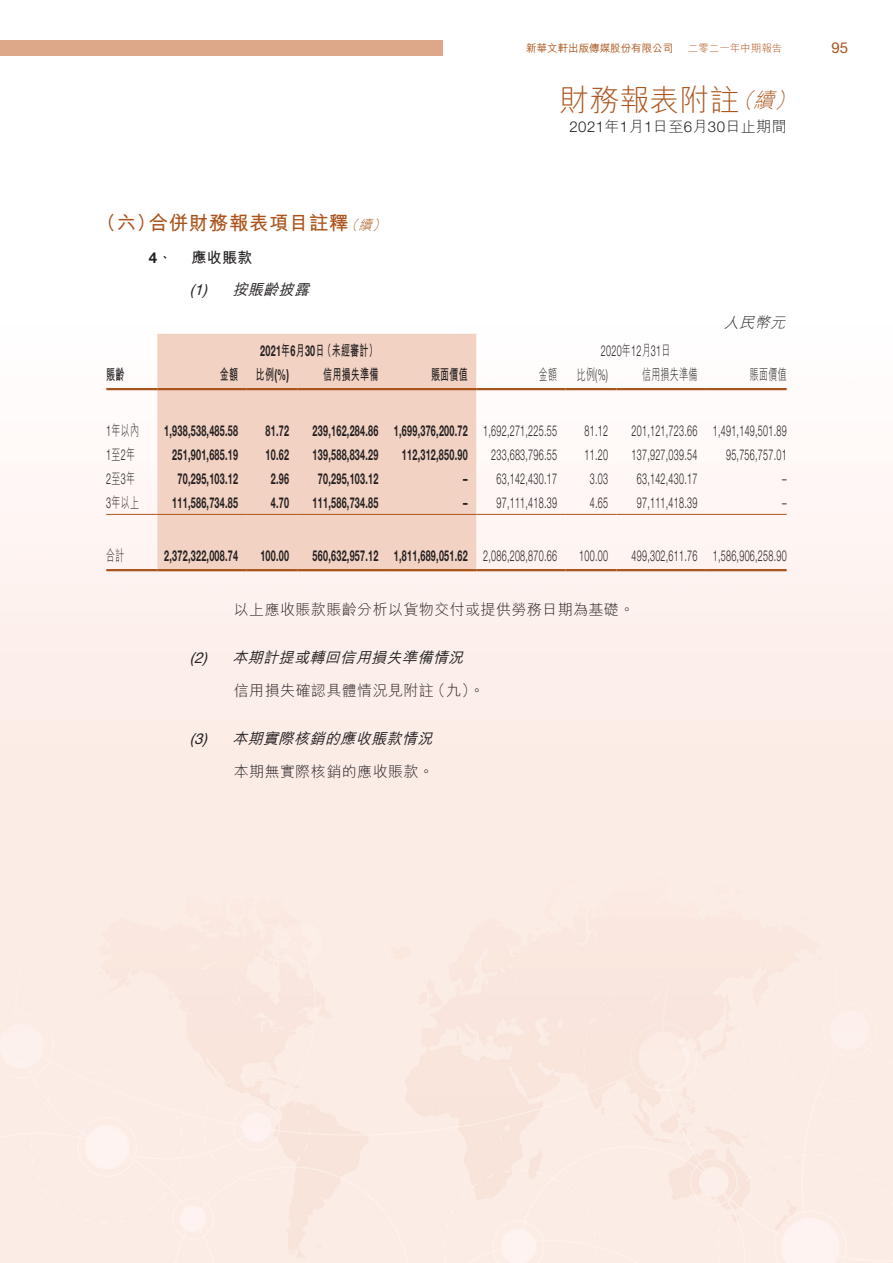
<style>
.page{position:relative;width:893px;height:1263px;background:#fff}
.page>*{position:absolute;margin:0;border:0;box-sizing:border-box;transform-origin:0 0}
.t1{font:300 30px "M Hei HK";color:#aa541c}
.t2{font:700 19.5px "M Hei HK";letter-spacing:.03em;color:#aa541c}
.t3{font:700 15px "Helvetica Neue LT Std";letter-spacing:.03em;color:#231f20;scale:.6 1}
.t4{font:300 15px "Helvetica Neue LT Std";letter-spacing:.03em;color:#231f20;scale:.6 1}
.t5{font:300 15px/32.5px "M Hei HK";letter-spacing:.03em;color:#231f20}
.t6{font:italic 500 15px/32.5px "M Hei HK";color:#231f20}
.t7{font:700 15px "M Hei HK";letter-spacing:.03em;color:#231f20;scale:.6 1}
.t8{font:300 15px "M Hei HK";letter-spacing:.03em;color:#231f20;scale:.6 1}
.t9{font:300 15px "Helvetica Neue LT Std";letter-spacing:.03em;color:#231f20}
.t10{font:italic 300 15px "M Hei HK";color:#231f20}
.t11{font:15px "Helvetica Neue LT Std";color:#aa541c}
.t12{font:700 15px "Helvetica Neue LT Std";letter-spacing:.03em;color:#231f20}
.t13{font:500 10.5px "M Hei HK";color:#aa541c}
.t14{font:300 10.5px "M Hei HK";color:#aa541c}
.s1{font-style:italic;font-size:21px}
.s2{font-weight:300;font-style:italic;font-size:13.5px}
.s3{font-family:"M Hei HK"}
.s4{font-weight:700;font-style:normal}
.s5{font-family:"Helvetica Neue LT Std";font-weight:400}
.s6{font-family:"Helvetica Neue LT Std"}
.s7{font-weight:300}
.s8{font-weight:700}
.s9{font-family:"Helvetica Neue LT Std";font-weight:400;font-style:italic}
.s10{font-weight:500;font-style:italic}
.s11{font-weight:300;font-style:normal}
</style>
<div class="page">
<div style="left:0;top:40px;width:442px;height:16px;background:#dda789"></div>
<div style="left:157px;top:334px;width:319px;height:235px;background:#f2d2c3"></div>
<hr style="left:106px;top:388px;width:51px;height:2px;background:#aa541c">
<hr style="left:157px;top:388px;width:90px;height:2px;background:#aa541c">
<hr style="left:247px;top:388px;width:51px;height:2px;background:#aa541c">
<hr style="left:298px;top:388px;width:89px;height:2px;background:#aa541c">
<hr style="left:387px;top:388px;width:89px;height:2px;background:#aa541c">
<hr style="left:476px;top:388px;width:90px;height:2px;background:#aa541c">
<hr style="left:566px;top:388px;width:51px;height:2px;background:#aa541c">
<hr style="left:617px;top:388px;width:89px;height:2px;background:#aa541c">
<hr style="left:706px;top:388px;width:81px;height:2px;background:#aa541c">
<hr style="left:106px;top:514px;width:51px;height:1px;background:#aa541c">
<hr style="left:157px;top:514px;width:90px;height:1px;background:#aa541c">
<hr style="left:247px;top:514px;width:51px;height:1px;background:#aa541c">
<hr style="left:298px;top:514px;width:89px;height:1px;background:#aa541c">
<hr style="left:387px;top:514px;width:89px;height:1px;background:#aa541c">
<hr style="left:476px;top:514px;width:90px;height:1px;background:#aa541c">
<hr style="left:566px;top:514px;width:51px;height:1px;background:#aa541c">
<hr style="left:617px;top:514px;width:89px;height:1px;background:#aa541c">
<hr style="left:706px;top:514px;width:81px;height:1px;background:#aa541c">
<hr style="left:106px;top:569px;width:51px;height:2px;background:#aa541c">
<hr style="left:157px;top:569px;width:90px;height:2px;background:#aa541c">
<hr style="left:247px;top:569px;width:51px;height:2px;background:#aa541c">
<hr style="left:298px;top:569px;width:89px;height:2px;background:#aa541c">
<hr style="left:387px;top:569px;width:89px;height:2px;background:#aa541c">
<hr style="left:476px;top:569px;width:90px;height:2px;background:#aa541c">
<hr style="left:566px;top:569px;width:51px;height:2px;background:#aa541c">
<hr style="left:617px;top:569px;width:89px;height:2px;background:#aa541c">
<hr style="left:706px;top:569px;width:81px;height:2px;background:#aa541c">
<p class="t13" style="left:526px;top:40px;width:148px">新華文軒出版傳媒股份有限公司</p>
<p class="t14" style="left:688px;top:43px;width:96px">二零二一年中期報告</p>
<p class="t11" style="left:831px;top:39px;width:18px">95</p>
<h1 class="t1" style="left:559px;top:85px;width:243px">財務報表附註<span class="s1">（續）</span></h1>
<h2 class="t2" style="left:97px;top:209px;width:294px">（六）合併財務報表項目註釋<span class="s2">（續）</span></h2>
<p class="t12" style="left:149px;top:248px;width:25px">4<span class="s3">、</span></p>
<p class="t6" style="left:190px;top:239px;width:126px"><span class="s4">應收賬款<br></span><span class="s5">(1)</span> 按賬齡披露</p>
<p class="t9" style="left:569px;top:117px;width:219px">2021<span class="s3">年</span>1<span class="s3">月</span>1<span class="s3">日至</span>6<span class="s3">月</span>30<span class="s3">日止期間</span></p>
<p class="t10" style="left:724px;top:314px;width:67px">人民幣元</p>
<p class="t7" style="left:106px;top:363px;width:32px">賬齡</p>
<p class="t7" style="left:260px;top:339px;width:197px"><span class="s6">2021</span>年<span class="s6">6</span>月<span class="s6">30</span>日（未經審計）</p>
<p class="t4" style="left:601px;top:341px;width:117px">2020<span class="s3">年</span>12<span class="s3">月</span>31<span class="s3">日</span></p>
<p class="t7" style="left:220px;top:363px;width:117px">金額 比例<span class="s6">(%)</span></p>
<p class="t7" style="left:323px;top:363px;width:94px">信用損失準備</p>
<p class="t7" style="left:431px;top:363px;width:63px">賬面價值</p>
<p class="t8" style="left:539px;top:367px;width:32px">金額</p>
<p class="t4" style="left:577px;top:365px;width:54px"><span class="s3">比例</span>(%)</p>
<p class="t8" style="left:642px;top:367px;width:94px">信用損失準備</p>
<p class="t8" style="left:750px;top:367px;width:63px">賬面價值</p>
<p class="t8" style="left:106px;top:423px;width:56px"><span class="s6">1</span>年以內</p>
<p class="t3" style="left:164px;top:422px;width:125px">1,938,538,485.58</p>
<p class="t3" style="left:266px;top:422px;width:41px">81.72</p>
<p class="t3" style="left:313px;top:422px;width:409px">239,162,284.86 1,699,376,200.72 <span class="s7">1,692,271,225.55</span></p>
<p class="t4" style="left:585px;top:422px;width:41px">81.12</p>
<p class="t4" style="left:632px;top:422px;width:260px">201,121,723.66 1,491,149,501.89</p>
<p class="t4" style="left:106px;top:446px;width:49px">1<span class="s3">至</span>2<span class="s3">年</span></p>
<p class="t3" style="left:172px;top:446px;width:111px">251,901,685.19</p>
<p class="t3" style="left:266px;top:446px;width:41px">10.62</p>
<p class="t3" style="left:313px;top:446px;width:111px">139,588,834.29</p>
<p class="t3" style="left:402px;top:446px;width:111px">112,312,850.90</p>
<p class="t4" style="left:491px;top:446px;width:111px">233,683,796.55</p>
<p class="t4" style="left:585px;top:446px;width:41px">11.20</p>
<p class="t4" style="left:632px;top:446px;width:111px">137,927,039.54</p>
<p class="t4" style="left:726px;top:446px;width:102px">95,756,757.01</p>
<p class="t4" style="left:106px;top:470px;width:49px">2<span class="s3">至</span>3<span class="s3">年</span></p>
<p class="t3" style="left:178px;top:470px;width:102px">70,295,103.12</p>
<p class="t3" style="left:271px;top:470px;width:32px">2.96</p>
<p class="t3" style="left:318px;top:470px;width:102px">70,295,103.12</p>
<p class="t4" style="left:463px;top:470px;width:158px"><span class="s8">–</span> 63,142,430.17</p>
<p class="t4" style="left:590px;top:470px;width:32px">3.03</p>
<p class="t4" style="left:637px;top:470px;width:102px">63,142,430.17</p>
<p class="t4" style="left:782px;top:470px;width:9px">–</p>
<p class="t8" style="left:106px;top:495px;width:56px"><span class="s6">3</span>年以上</p>
<p class="t3" style="left:172px;top:494px;width:111px">111,586,734.85</p>
<p class="t3" style="left:271px;top:494px;width:32px">4.70</p>
<p class="t3" style="left:313px;top:494px;width:111px">111,586,734.85</p>
<p class="t4" style="left:463px;top:494px;width:158px"><span class="s8">–</span> 97,111,418.39</p>
<p class="t4" style="left:590px;top:494px;width:32px">4.65</p>
<p class="t4" style="left:637px;top:494px;width:102px">97,111,418.39</p>
<p class="t4" style="left:782px;top:494px;width:9px">–</p>
<p class="t8" style="left:106px;top:548px;width:32px">合計</p>
<p class="t3" style="left:164px;top:546px;width:125px">2,372,322,008.74</p>
<p class="t3" style="left:260px;top:546px;width:49px">100.00</p>
<p class="t3" style="left:313px;top:546px;width:409px">560,632,957.12 1,811,689,051.62 <span class="s7">2,086,208,870.66</span></p>
<p class="t4" style="left:579px;top:546px;width:49px">100.00</p>
<p class="t4" style="left:632px;top:546px;width:260px">499,302,611.76 1,586,906,258.90</p>
<p class="t5" style="left:234px;top:593px;width:402px">以上應收賬款賬齡分析以貨物交付或提供勞務日期為基礎。</p>
<p class="t5" style="left:234px;top:641px;width:252px;text-indent:-44px"><span class="s9">(2)</span> <span class="s10">本期計提或轉回信用損失準備情況</span>信用損失確認具體情況見附註（九）。</p>
<p class="t6" style="left:190px;top:721px;width:249px;text-align:right"><span class="s5">(3)</span> 本期實際核銷的應收賬款情況<span class="s11">本期無實際核銷的應收賬款。</span></p>
</div>
